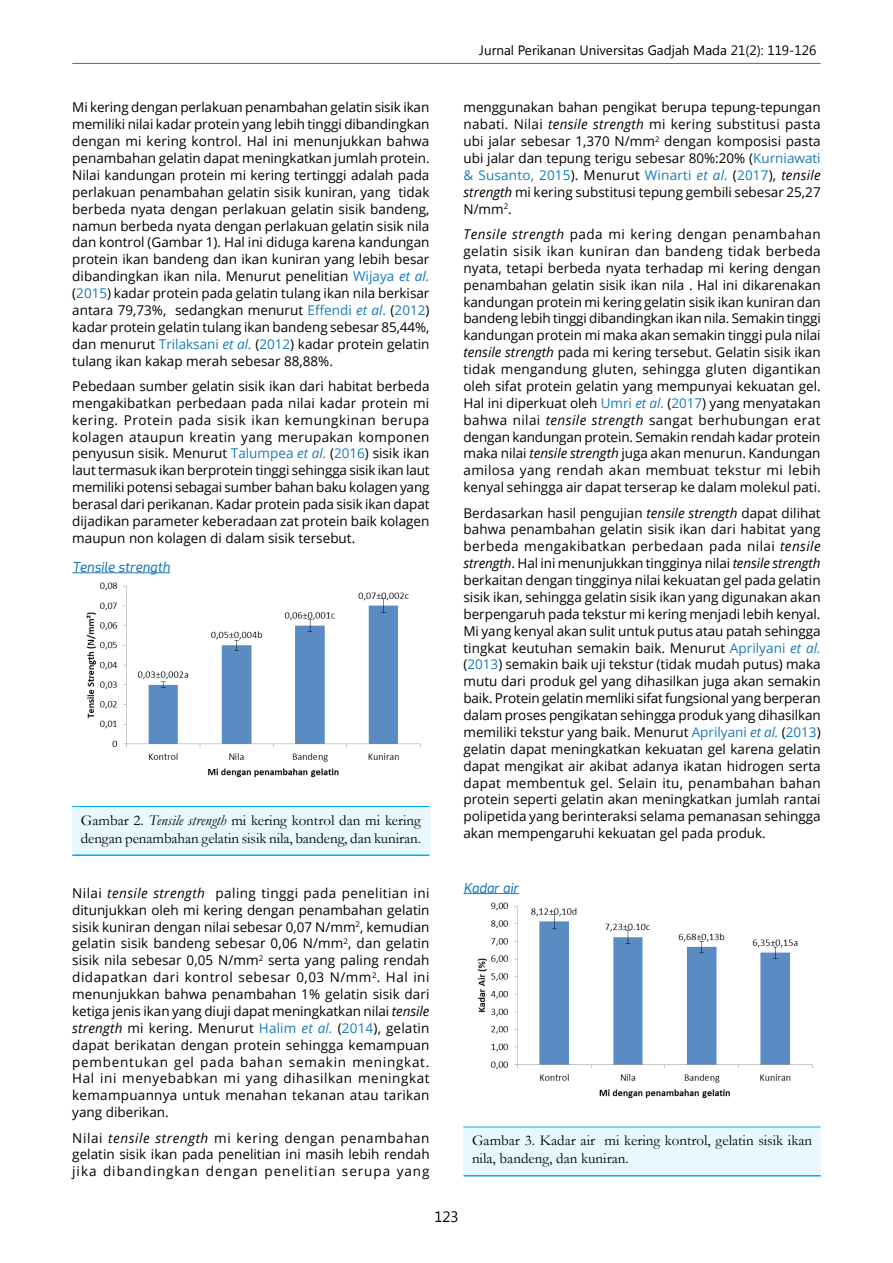
<style>
.page{position:relative;width:893px;height:1263px;background:#fff}
.page>*{position:absolute;margin:0;border:0;box-sizing:border-box;transform-origin:0 0}
.t1{font:15px/18px "Garamond";color:#000}
.t2{font:15px "Segoe UI";color:#000}
.t3{font:13.5px/16.8px "Open Sans";color:#000;text-align:justify}
.t4{font:13.5px "Segoe UI";color:#000}
.t5{font:italic 13.5px "Acephimere";color:#197bb8}
.s1{color:#197bb8}
.s2{font-style:italic;color:#197bb8}
.s3{font-style:italic}
</style>
<div class="page">
<hr style="left:72px;top:63px;width:749px;height:1px;background:#197bb8">
<hr style="left:72px;top:572px;width:98px;height:1px;background:#197bb8">
<div style="left:72px;top:806px;width:357px;height:49px;background:#e9f7fe"></div>
<hr style="left:72px;top:854px;width:357px;height:2px;background:#00aeef">
<hr style="left:72px;top:806px;width:357px;height:1px;background:#00aeef">
<img style="left:86px;top:582px;width:335px;height:196px">
<hr style="left:463px;top:893px;width:56px;height:1px;background:#197bb8">
<div style="left:463px;top:1127px;width:358px;height:49px;background:#e9f7fe"></div>
<hr style="left:463px;top:1175px;width:358px;height:1px;background:#00aeef">
<hr style="left:463px;top:1127px;width:358px;height:1px;background:#00aeef">
<img style="left:477px;top:902px;width:336px;height:197px">
<p class="t3" style="left:72px;top:99px;width:359px">Mi kering dengan perlakuan penambahan gelatin sisik ikan memiliki nilai kadar protein yang lebih tinggi dibandingkan dengan mi kering kontrol. Hal ini menunjukkan bahwa penambahan gelatin dapat meningkatkan jumlah protein.<br>Nilai kandungan protein mi kering tertinggi adalah pada perlakuan penambahan gelatin sisik kuniran, yang tidak berbeda nyata dengan perlakuan gelatin sisik bandeng, namun berbeda nyata dengan perlakuan gelatin sisik nila dan kontrol (Gambar 1). Hal ini diduga karena kandungan protein ikan bandeng dan ikan kuniran yang lebih besar dibandingkan ikan nila. Menurut penelitian <span class="s1">Wijaya</span> <span class="s2">et al. </span>(<span class="s1">2015</span>) kadar protein pada gelatin tulang ikan nila berkisar antara 79,73%, sedangkan menurut <span class="s1">Effendi</span> <span class="s2">et al</span><span class="s1">.</span> (<span class="s1">2012</span>) kadar protein gelatin tulang ikan bandeng sebesar 85,44%, dan menurut <span class="s1">Trilaksani</span> <span class="s2">et al.</span> (<span class="s1">2012</span>) kadar protein gelatin tulang ikan kakap merah sebesar 88,88%.</p>
<p class="t3" style="left:72px;top:377px;width:359px">Pebedaan sumber gelatin sisik ikan dari habitat berbeda mengakibatkan perbedaan pada nilai kadar protein mi kering. Protein pada sisik ikan kemungkinan berupa kolagen ataupun kreatin yang merupakan komponen penyusun sisik. Menurut <span class="s1">Talumpea</span> <span class="s2">et al.</span> (<span class="s1">2016</span>) sisik ikan laut termasuk ikan berprotein tinggi sehingga sisik ikan laut memiliki potensi sebagai sumber bahan baku kolagen yang berasal dari perikanan. Kadar protein pada sisik ikan dapat dijadikan parameter keberadaan zat protein baik kolagen maupun non kolagen di dalam sisik tersebut.</p>
<p class="t5" style="left:72px;top:558px;width:99px">Tensile strength</p>
<p class="t1" style="left:81px;top:811px;width:342px">Gambar 2. <span class="s3">Tensile strength</span> mi kering kontrol dan mi kering dengan penambahan gelatin sisik nila, bandeng, dan kuniran.</p>
<p class="t3" style="left:72px;top:884px;width:359px">Nilai <span class="s3">tensile strength</span> paling tinggi pada penelitian ini ditunjukkan oleh mi kering dengan penambahan gelatin sisik kuniran dengan nilai sebesar 0,07 N/mm<sup>2</sup>, kemudian gelatin sisik bandeng sebesar 0,06 N/mm<sup>2</sup>, dan gelatin sisik nila sebesar 0,05 N/mm<sup>2</sup> serta yang paling rendah didapatkan dari kontrol sebesar 0,03 N/mm<sup>2</sup>. Hal ini menunjukkan bahwa penambahan 1% gelatin sisik dari ketiga jenis ikan yang diuji dapat meningkatkan nilai <span class="s3">tensile strength</span> mi kering. Menurut <span class="s1">Halim</span> <span class="s2">et al.</span> (<span class="s1">2014</span>), gelatin dapat berikatan dengan protein sehingga kemampuan pembentukan gel pada bahan semakin meningkat.<br>Hal ini menyebabkan mi yang dihasilkan meningkat kemampuannya untuk menahan tekanan atau tarikan yang diberikan.</p>
<p class="t3" style="left:72px;top:1129px;width:359px">Nilai <span class="s3">tensile strength</span> mi kering dengan penambahan gelatin sisik ikan pada penelitian ini masih lebih rendah jika dibandingkan dengan penelitian serupa yang</p>
<p class="t4" style="left:479px;top:41px;width:339px">Jurnal Perikanan Universitas Gadjah Mada 21(2): 119-126</p>
<p class="t3" style="left:463px;top:99px;width:359px">menggunakan bahan pengikat berupa tepung-tepungan nabati. Nilai <span class="s3">tensile strength</span> mi kering substitusi pasta ubi jalar sebesar 1,370 N/mm<sup>2</sup> dengan komposisi pasta ubi jalar dan tepung terigu sebesar 80%:20% (<span class="s1">Kurniawati &amp; Susanto, 2015</span>). Menurut <span class="s1">Winarti</span> <span class="s2">et al.</span> (<span class="s1">2017</span>), <span class="s3">tensile strength</span> mi kering substitusi tepung gembili sebesar 25,27<br>N/mm<sup>2</sup>.</p>
<p class="t3" style="left:463px;top:225px;width:359px"><span class="s3">Tensile strength</span> pada mi kering dengan penambahan gelatin sisik ikan kuniran dan bandeng tidak berbeda nyata, tetapi berbeda nyata terhadap mi kering dengan penambahan gelatin sisik ikan nila . Hal ini dikarenakan kandungan protein mi kering gelatin sisik ikan kuniran dan bandeng lebih tinggi dibandingkan ikan nila. Semakin tinggi kandungan protein mi maka akan semakin tinggi pula nilai <span class="s3">tensile strength</span> pada mi kering tersebut. Gelatin sisik ikan tidak mengandung gluten, sehingga gluten digantikan oleh sifat protein gelatin yang mempunyai kekuatan gel.<br>Hal ini diperkuat oleh <span class="s1">Umri</span> <span class="s2">et al.</span> (<span class="s1">2017</span>) yang menyatakan bahwa nilai <span class="s3">tensile strength</span> sangat berhubungan erat dengan kandungan protein. Semakin rendah kadar protein maka nilai <span class="s3">tensile strength</span> juga akan menurun. Kandungan amilosa yang rendah akan membuat tekstur mi lebih kenyal sehingga air dapat terserap ke dalam molekul pati.</p>
<p class="t3" style="left:463px;top:504px;width:359px">Berdasarkan hasil pengujian <span class="s3">tensile strength</span> dapat dilihat bahwa penambahan gelatin sisik ikan dari habitat yang berbeda mengakibatkan perbedaan pada nilai <span class="s3">tensile strength</span>. Hal ini menunjukkan tingginya nilai <span class="s3">tensile strength </span>berkaitan dengan tingginya nilai kekuatan gel pada gelatin sisik ikan, sehingga gelatin sisik ikan yang digunakan akan berpengaruh pada tekstur mi kering menjadi lebih kenyal.<br>Mi yang kenyal akan sulit untuk putus atau patah sehingga tingkat keutuhan semakin baik. Menurut <span class="s1">Aprilyani</span> <span class="s2">et al. </span>(<span class="s1">2013</span>) semakin baik uji tekstur (tidak mudah putus) maka mutu dari produk gel yang dihasilkan juga akan semakin baik. Protein gelatin memliki sifat fungsional yang berperan dalam proses pengikatan sehingga produk yang dihasilkan memiliki tekstur yang baik. Menurut <span class="s1">Aprilyani</span> <span class="s2">et al.</span> (<span class="s1">2013</span>) gelatin dapat meningkatkan kekuatan gel karena gelatin dapat mengikat air akibat adanya ikatan hidrogen serta dapat membentuk gel. Selain itu, penambahan bahan protein seperti gelatin akan meningkatkan jumlah rantai polipetida yang berinteraksi selama pemanasan sehingga akan mempengaruhi kekuatan gel pada produk.</p>
<p class="t5" style="left:463px;top:878px;width:57px">Kadar air</p>
<p class="t1" style="left:472px;top:1131px;width:342px">Gambar 3. Kadar air mi kering kontrol, gelatin sisik ikan nila, bandeng, dan kuniran.</p>
<p class="t2" style="left:434px;top:1206px;width:26px">123</p>
</div>
